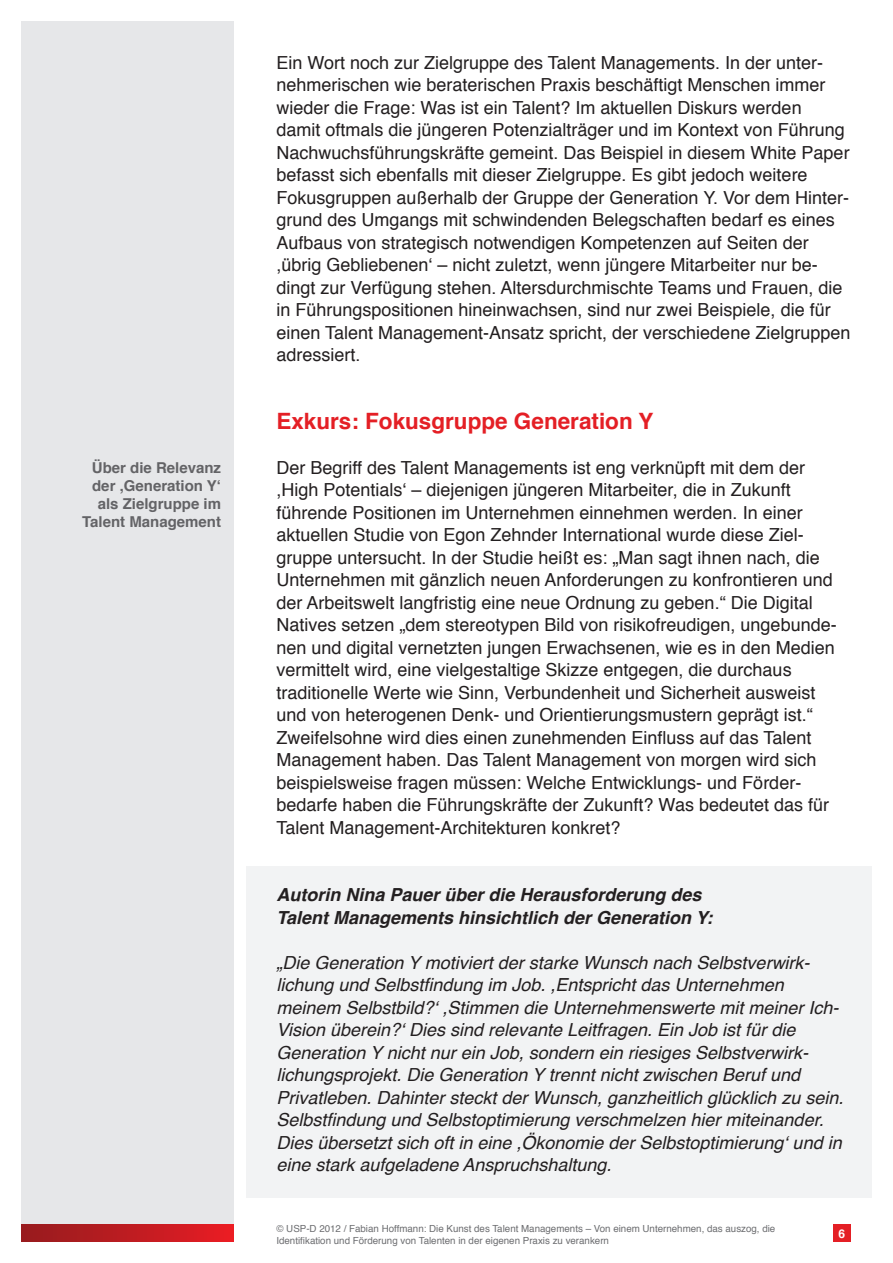
<style>
.page{position:relative;width:893px;height:1263px;background:#fff}
.page>*{position:absolute;margin:0;border:0;box-sizing:border-box;transform-origin:0 0}
.t1{font:700 22.5px "Helvetica";color:#e41f25}
.t2{font:18px/22.5px "Helvetica";color:#231f20}
.t3{font:italic 18px/22.5px "Helvetica";color:#231f20}
.t4{font:italic 700 18px/22.5px "Helvetica";color:#231f20}
.t5{font:700 15px/18px "Helvetica";color:#636366;text-align:right}
.t6{font:700 12px "Helvetica";color:#fff}
.t7{font:9.75px/11.7px "Helvetica";color:#6c6d70}
</style>
<div class="page">
<div style="left:247px;top:866px;width:625px;height:332px;background:#f2f3f4"></div>
<div style="left:21px;top:21px;width:213px;height:1221px;background:#e6e7e9"></div>
<div style="left:833px;top:1225px;width:17px;height:17px;background:#e41f25"></div>
<div style="left:21px;top:1225px;width:213px;height:17px;background:linear-gradient(to right,#951b1e,#e91c24)"></div>
<p class="t5" style="left:82px;top:459px;width:140px">Über die Relevanz der ,Generation Y‘ als Zielgruppe im<br>Talent Management</p>
<p class="t2" style="left:276px;top:52px;width:575px">Ein Wort noch zur Zielgruppe des Talent Managements. In der unter&shy;nehmerischen wie beraterischen Praxis beschäftigt Menschen immer wieder die Frage: Was ist ein Talent? Im aktuellen Diskurs werden<br>damit oftmals die jüngeren Potenzialträger und im Kontext von Führung Nachwuchsführungskräfte gemeint. Das Beispiel in diesem White Paper befasst sich ebenfalls mit dieser Zielgruppe. Es gibt jedoch weitere Fokusgruppen außerhalb der Gruppe der Generation Y. Vor dem Hinter&shy;grund des Umgangs mit schwindenden Belegschaften bedarf es eines Aufbaus von strategisch notwendigen Kompetenzen auf Seiten der ,übrig Gebliebenen‘ – nicht zuletzt, wenn jüngere Mitarbeiter nur be&shy;dingt zur Verfügung stehen. Altersdurchmischte Teams und Frauen, die in Führungspositionen hineinwachsen, sind nur zwei Beispiele, die für einen Talent Management-Ansatz spricht, der verschiedene Zielgruppen adressiert.</p>
<p class="t1" style="left:276px;top:403px;width:379px">Exkurs: Fokusgruppe Generation Y</p>
<p class="t2" style="left:276px;top:457px;width:562px">Der Begriff des Talent Managements ist eng verknüpft mit dem der ,High Potentials‘ – diejenigen jüngeren Mitarbeiter, die in Zukunft führende Positionen im Unternehmen einnehmen werden. In einer aktuellen Studie von Egon Zehnder International wurde diese Ziel&shy;gruppe untersucht. In der Studie heißt es: „Man sagt ihnen nach, die Unternehmen mit gänzlich neuen Anforderungen zu konfrontieren und der Arbeitswelt langfristig eine neue Ordnung zu geben.“ Die Digital Natives setzen „dem stereotypen Bild von risikofreudigen, ungebunde&shy;nen und digital vernetzten jungen Erwachsenen, wie es in den Medien vermittelt wird, eine vielgestaltige Skizze entgegen, die durchaus traditionelle Werte wie Sinn, Verbundenheit und Sicherheit ausweist und von heterogenen Denk- und Orientierungsmustern geprägt ist.“ Zweifelsohne wird dies einen zunehmenden Einfluss auf das Talent Management haben. Das Talent Management von morgen wird sich beispielsweise fragen müssen: Welche Entwicklungs- und Förder&shy;bedarfe haben die Führungskräfte der Zukunft? Was bedeutet das für Talent Management-Architekturen konkret?</p>
<p class="t4" style="left:276px;top:884px;width:438px">Autorin Nina Pauer über die Herausforderung des<br>Talent Managements hinsichtlich der Generation Y:</p>
<p class="t3" style="left:276px;top:952px;width:568px">„Die Generation Y motiviert der starke Wunsch nach Selbstverwirk&shy;lichung und Selbstfindung im Job. ,Entspricht das Unternehmen meinem Selbstbild?‘ ,Stimmen die Unternehmenswerte mit meiner Ich-Vision überein?‘ Dies sind relevante Leitfragen. Ein Job ist für die Generation Y nicht nur ein Job, sondern ein riesiges Selbstverwirk&shy;lichungsprojekt. Die Generation Y trennt nicht zwischen Beruf und Privatleben. Dahinter steckt der Wunsch, ganzheitlich glücklich zu sein.<br>Selbstfindung und Selbstoptimierung verschmelzen hier miteinander.<br>Dies übersetzt sich oft in eine ,Ökonomie der Selbstoptimierung‘ und in eine stark aufgeladene Anspruchshaltung.</p>
<p class="t7" style="left:276px;top:1223px;width:500px">© USP-D 2012 / Fabian Hoffmann: Die Kunst des Talent Managements – Von einem Unternehmen, das auszog, die<br>Identifikation und Förderung von Talenten in der eigenen Praxis zu verankern</p>
<p class="t6" style="left:839px;top:1224px;width:8px">6</p>
</div>
